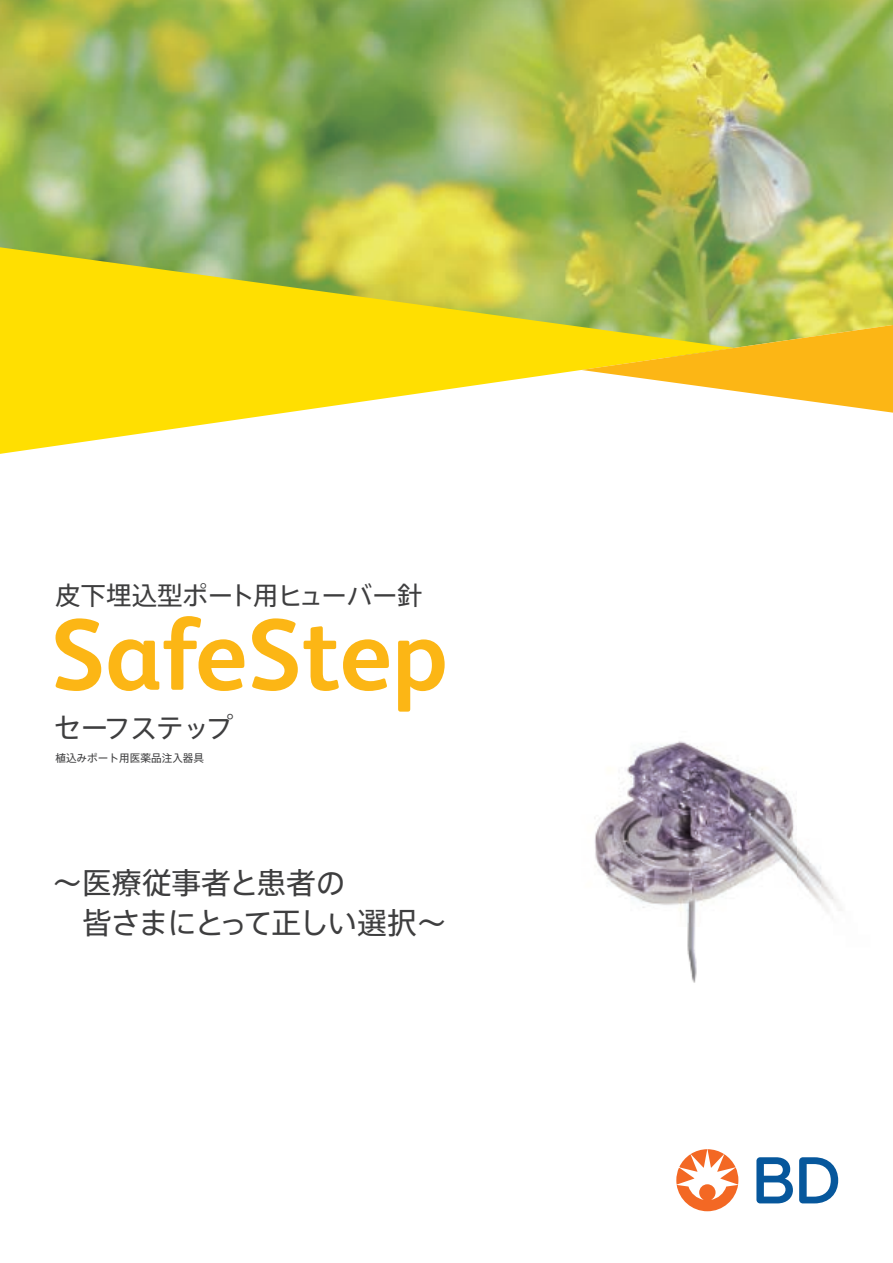
<style>
.page{position:relative;width:893px;height:1263px;background:#fff}
.page>*{position:absolute;margin:0;border:0;box-sizing:border-box;transform-origin:0 0}
.t1{font:700 101.25px "FS Albert";color:#fcb615}
.t2{font:29.7px/40.3px "Axis Basic Pro N R";letter-spacing:-.06em;color:#3e3e3f}
.t3{font:27.6px "Axis Basic Pro N R";letter-spacing:-.05em;color:#3e3e3f}
.t4{font:25.5px "Axis Basic Pro N R";letter-spacing:-.01em;color:#3e3e3f}
.t5{font:10.65px "Axis Basic Pro N R";color:#3e3e3f}
</style>
<div class="page">
<svg style="left:756px;top:1157px;width:82px;height:46px"></svg>
<svg style="left:676px;top:1149px;width:62px;height:62px"></svg>
<img style="left:0;top:0;width:893px;height:325px">
<svg style="left:0;top:247px;width:734px;height:207px;fill:#ffdf01"></svg>
<svg style="left:581px;top:325px;width:312px;height:88px"></svg>
<img style="left:594px;top:741px;width:248px;height:242px">
<p class="t4" style="left:55px;top:577px;width:369px">皮下埋込型ポート用ヒューバー針</p>
<h1 class="t1" style="left:51px;top:596px;width:399px">SafeStep</h1>
<p class="t3" style="left:54px;top:707px;width:181px">セーフステップ</p>
<p class="t5" style="left:55px;top:750px;width:150px">植込みポート用医薬品注入器具</p>
<p class="t2" style="left:52px;top:861px;width:396px">～医療従事者と患者の<br>　皆さまにとって正しい選択～</p>
</div>
